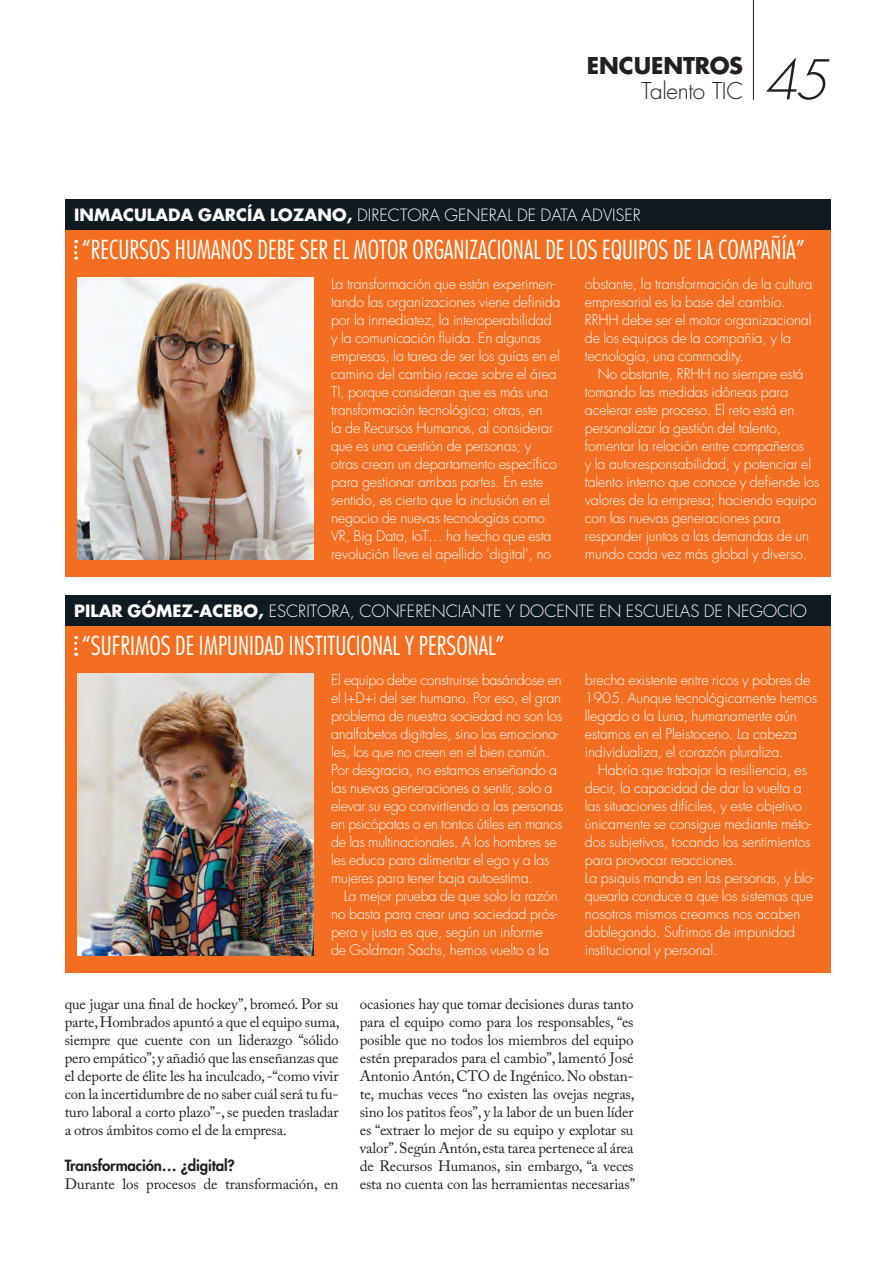
<style>
.page{position:relative;width:895px;height:1265px;background:#fff}
.page>*{position:absolute;margin:0;border:0;box-sizing:border-box;transform-origin:0 0}
.t1{font:italic 300 53.25px "Futura Std";color:#231f20}
.t2{font:300 condensed 25.5px "Futura Std";color:#fff}
.t3{font:700 22.5px "Futura Std";letter-spacing:-.005em;color:#231f20}
.t4{font:300 22.5px "Futura Std";letter-spacing:-.015em;color:#231f20}
.t5{font:300 16.5px "Futura Std";color:#fff}
.t6{font:700 16.5px "Futura Std";color:#fff}
.t7{font:15px/18px "Adobe Caslon Pro";letter-spacing:-.01em;color:#231f20;text-align:justify}
.t8{font:800 15px "Futura Std";letter-spacing:-.01em;color:#231f20}
.t9{font:300 14.25px/18px "Futura Std";letter-spacing:-.01em;color:#fff}
.s1{font-weight:300}
</style>
<div class="page">
<hr style="left:753px;top:0;width:1px;height:100px;background:#231f20">
<div style="left:65px;top:229px;width:765px;height:348px;background:#f36e21"></div>
<div style="left:65px;top:625px;width:765px;height:348px;background:#f36e21"></div>
<svg style="left:74px;top:240px;width:3px;height:20px"></svg>
<svg style="left:74px;top:636px;width:3px;height:20px"></svg>
<div style="left:65px;top:199px;width:765px;height:30px;background:#101a21"></div>
<div style="left:65px;top:595px;width:765px;height:30px;background:#101a21"></div>
<img style="left:77px;top:674px;width:236px;height:281px">
<img style="left:77px;top:278px;width:236px;height:281px">
<h3 class="t3" style="left:587px;top:51px;width:158px">ENCUENTROS</h3>
<h3 class="t4" style="left:641px;top:77px;width:103px">Talento TIC</h3>
<h1 class="t1" style="left:764px;top:48px;width:65px">45</h1>
<p class="t6" style="left:74px;top:204px;width:304px">INMACULADA GARCÍA LOZANO, <span class="s1">Directora</span></p>
<p class="t5" style="left:444px;top:205px;width:24px">General</p>
<p class="t5" style="left:517px;top:205px;width:44px">de Data</p>
<p class="t5" style="left:581px;top:205px;width:20px">Adviser</p>
<h2 class="t2" style="left:82px;top:234px;width:725px">“RECURSOS HUMANOS DEBE SER EL MOTOR ORGANIZACIONAL DE LOS EQUIPOS DE LA COMPAÑÍA”</h2>
<p class="t9" style="left:331px;top:275px;width:231px">La transformación que están experimen&shy;tando las organizaciones viene definida por la inmediatez, la interoperabilidad y la comunicación fluida. En algunas empresas, la tarea de ser los guías en el camino del cambio recae sobre el área TI, porque consideran que es más una transformación tecnológica; otras, en<br>la de Recursos Humanos, al considerar que es una cuestión de personas; y otras crean un departamento específico para gestionar ambas partes. En este sentido, es cierto que la inclusión en el negocio de nuevas tecnologías como VR, Big Data, IoT… ha hecho que esta revolución lleve el apellido ‘digital’, no</p>
<p class="t9" style="left:585px;top:275px;width:229px">obstante, la transformación de la cultura empresarial es la base del cambio.<br>RRHH debe ser el motor organizacional de los equipos de la compañía, y la tecnología, una commodity.</p>
<p class="t9" style="left:585px;top:365px;width:236px;text-indent:13px">No obstante, RRHH no siempre está tomando las medidas idóneas para acelerar este proceso. El reto está en personalizar la gestión del talento, fomentar la relación entre compañeros<br>y la autoresponsabilidad, y potenciar el talento interno que conoce y defiende los valores de la empresa; haciendo equipo con las nuevas generaciones para responder juntos a las demandas de un mundo cada vez más global y diverso.</p>
<p class="t6" style="left:74px;top:600px;width:205px">PILAR GÓMEZ-ACEBO, <span class="s1">escritora</span></p>
<p class="t5" style="left:350px;top:601px;width:21px">, conferenciante</p>
<p class="t5" style="left:506px;top:601px;width:25px">y docente</p>
<p class="t5" style="left:599px;top:601px;width:37px">en escuelas</p>
<p class="t5" style="left:704px;top:601px;width:36px">de negocio</p>
<h2 class="t2" style="left:82px;top:630px;width:424px">“SUFRIMOS DE IMPUNIDAD INSTITUCIONAL Y PERSONAL”</h2>
<p class="t9" style="left:331px;top:671px;width:233px">El equipo debe construirse basándose en el I+D+i del ser humano. Por eso, el gran problema de nuestra sociedad no son los analfabetos digitales, sino los emociona&shy;les, los que no creen en el bien común.<br>Por desgracia, no estamos enseñando a las nuevas generaciones a sentir, solo a elevar su ego convirtiendo a las personas en psicópatas o en tontos útiles en manos de las multinacionales. A los hombres se les educa para alimentar el ego y a las mujeres para tener baja autoestima.</p>
<p class="t9" style="left:331px;top:887px;width:228px;text-indent:13px">La mejor prueba de que solo la razón no basta para crear una sociedad prós&shy;pera y justa es que, según un informe de Goldman Sachs, hemos vuelto a la</p>
<p class="t9" style="left:585px;top:671px;width:234px">brecha existente entre ricos y pobres de 1905. Aunque tecnológicamente hemos llegado a la Luna, humanamente aún estamos en el Pleistoceno. La cabeza individualiza, el corazón pluraliza.</p>
<p class="t9" style="left:585px;top:761px;width:231px;text-indent:13px">Habría que trabajar la resiliencia, es decir, la capacidad de dar la vuelta a las situaciones difíciles, y este objetivo únicamente se consigue mediante méto&shy;dos subjetivos, tocando los sentimientos para provocar reacciones.<br>La psiquis manda en las personas, y blo&shy;quearla conduce a que los sistemas que nosotros mismos creamos nos acaben doblegando. Sufrimos de impunidad institucional y personal.</p>
<p class="t7" style="left:65px;top:995px;width:276px">que jugar una final de hockey”, bromeó. Por su parte, Hombrados apuntó a que el equipo suma, siempre que cuente con un liderazgo “sólido pero empático”; y añadió que las enseñanzas que el deporte de élite les ha inculcado, -“como vivir con la incertidumbre de no saber cuál será tu fu&shy;turo laboral a corto plazo”-, se pueden trasladar a otros ámbitos como el de la empresa.</p>
<p class="t8" style="left:65px;top:1156px;width:172px">Transformación… ¿digital?</p>
<p class="t7" style="left:65px;top:1175px;width:275px">Durante los procesos de transformación, en</p>
<p class="t7" style="left:360px;top:995px;width:277px">ocasiones hay que tomar decisiones duras tanto para el equipo como para los responsables, “es posible que no todos los miembros del equipo estén preparados para el cambio”, lamentó José Antonio Antón, CTO de Ingénico. No obstan&shy;te, muchas veces “no existen las ovejas negras, sino los patitos feos”, y la labor de un buen líder es “extraer lo mejor de su equipo y explotar su valor”. Según Antón, esta tarea pertenece al área de Recursos Humanos, sin embargo, “a veces esta no cuenta con las herramientas necesarias”</p>
</div>
